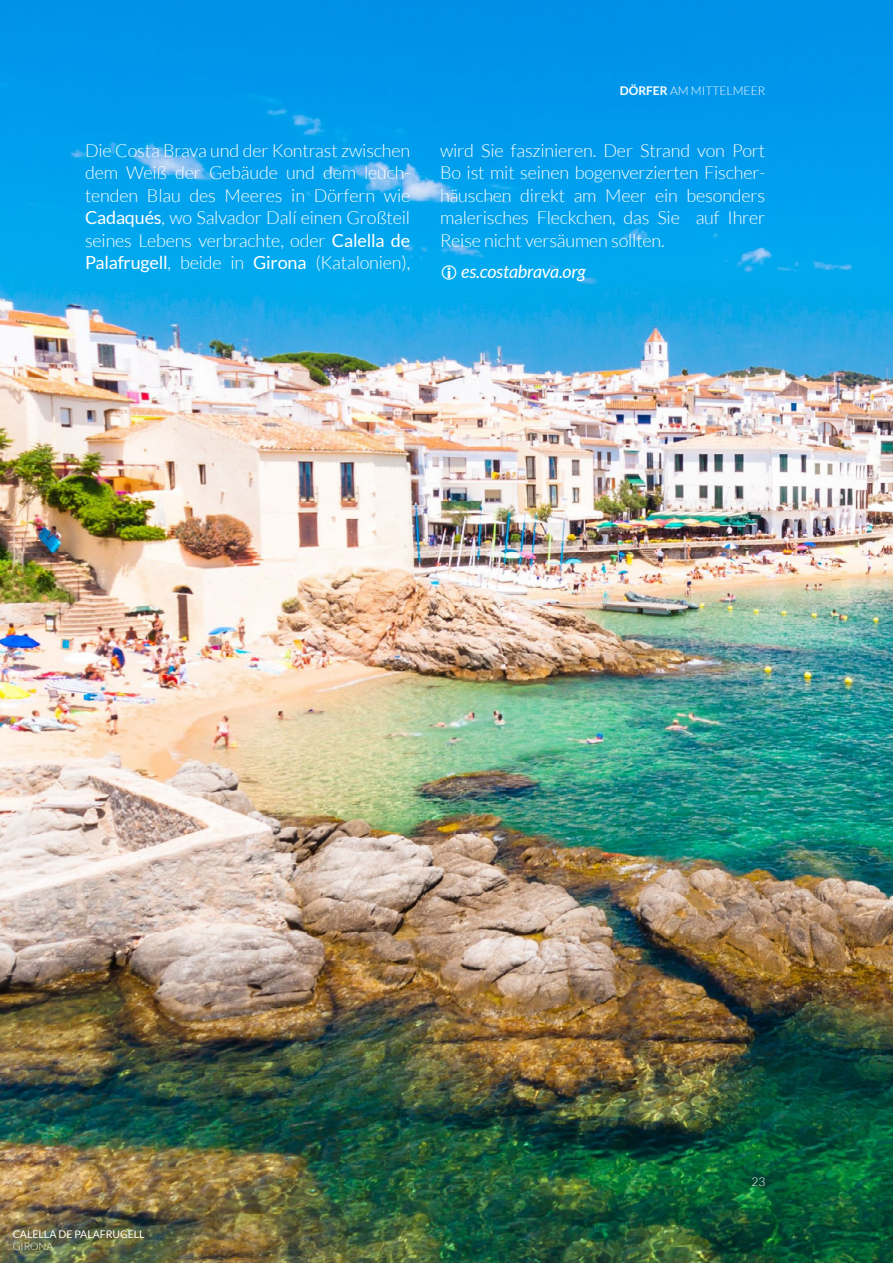
<style>
.page{position:relative;width:893px;height:1263px;background:#fff}
.page>*{position:absolute;margin:0;border:0;box-sizing:border-box;transform-origin:0 0}
.t1{font:300 18px/22.5px "Lato";letter-spacing:-.01em;color:#fff;text-align:justify}
.t2{font:italic 18px "Lato";letter-spacing:-.01em;color:#fff}
.t3{font:300 12px "Lato";color:#fff}
.t4{font:10.5px "Lato";color:#fff}
.t5{font:300 10.5px "Lato";color:#fff}
.s1{font-weight:700}
.s2{font-weight:400}
</style>
<div class="page">
<img style="left:0;top:0;width:893px;height:1263px">
<svg style="left:442px;top:265px;width:14px;height:14px"></svg>
<p class="t3" style="left:620px;top:84px;width:147px"><span class="s1">DÖRFER</span> AM MITTELMEER</p>
<p class="t1" style="left:85px;top:139px;width:327px">Die Costa Brava und der Kontrast zwischen dem Weiß der Gebäude und dem leuch&shy;tenden Blau des Meeres in Dörfern wie <span class="s2">Cadaqués</span>, wo Salvador Dalí einen Großteil seines Lebens verbrachte, oder <span class="s2">Calella de Palafrugell</span>, beide in <span class="s2">Girona</span> (Katalonien),</p>
<p class="t1" style="left:440px;top:139px;width:327px">wird Sie faszinieren. Der Strand von Port Bo ist mit seinen bogenverzierten Fischer&shy;häuschen direkt am Meer ein besonders malerisches Fleckchen, das Sie auf Ihrer Reise nicht versäumen sollten.</p>
<p class="t2" style="left:461px;top:261px;width:126px">es.costabrava.org</p>
<p class="t4" style="left:13px;top:1228px;width:133px">CALELLA DE PALAFRUGELL</p>
<p class="t5" style="left:13px;top:1241px;width:42px">GIRONA</p>
<p class="t3" style="left:751px;top:1175px;width:15px">23</p>
</div>
